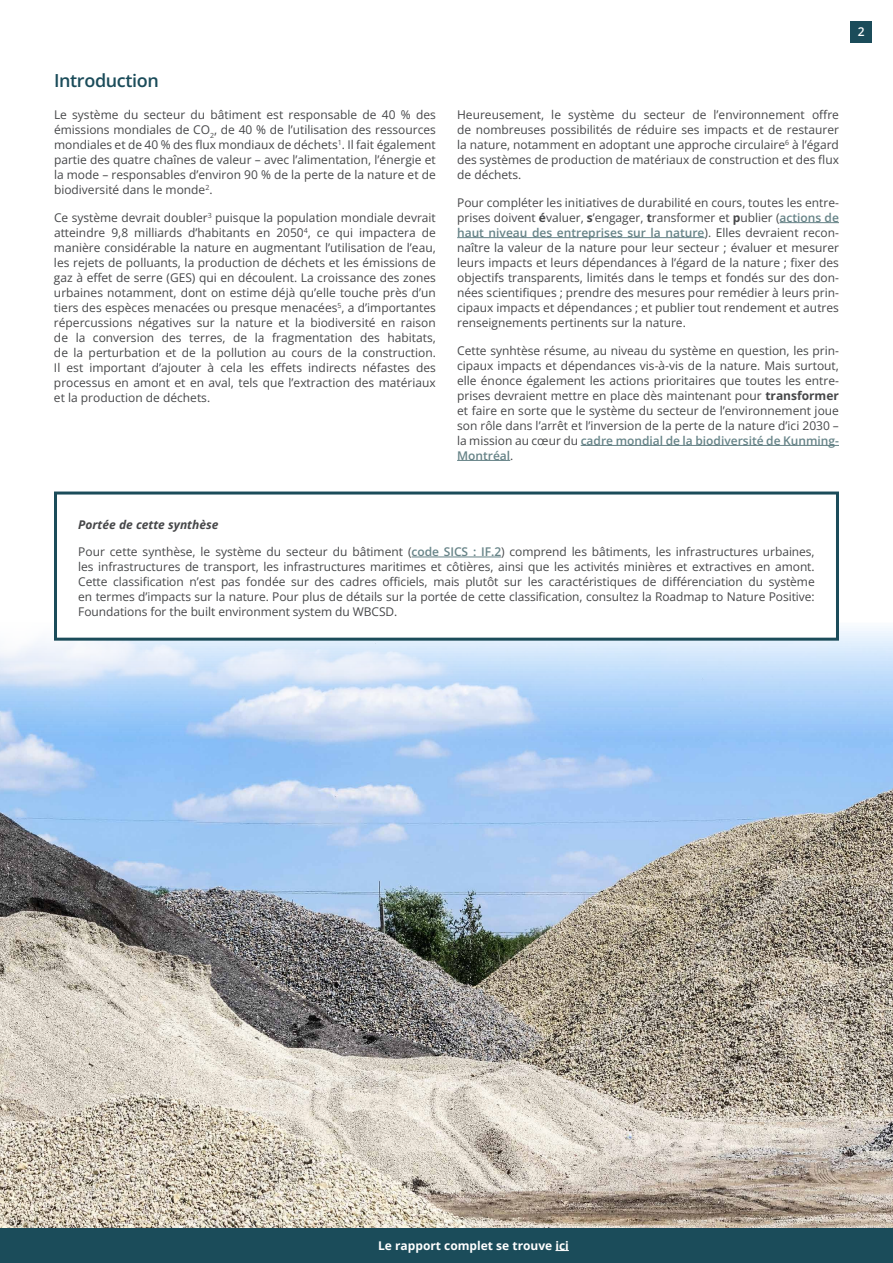
<style>
.page{position:relative;width:893px;height:1263px;background:#fff}
.page>*{position:absolute;margin:0;border:0;box-sizing:border-box;transform-origin:0 0}
.t1{font:600 18px "Open Sans";letter-spacing:-.02em;color:#1b4c5a}
.t2{font:12px/15px "Open Sans";color:#464749;text-align:justify}
.t3{font:700 12px "Open Sans";color:#fff}
.t4{font:italic 700 12px "Open Sans";color:#464749}
.t5{font:600 12px "Open Sans";color:#fff}
.s1{font-weight:700}
.s2{font-weight:600;color:#668387}
</style>
<div class="page">
<img style="left:0;top:628px;width:893px;height:601px">
<hr style="left:780px;top:222px;width:59px;height:1px;background:#668387">
<hr style="left:457px;top:237px;width:247px;height:1px;background:#668387">
<hr style="left:581px;top:445px;width:258px;height:1px;background:#668387">
<hr style="left:457px;top:460px;width:53px;height:1px;background:#668387">
<div style="left:56px;top:493px;width:781px;height:146px;background:#fff"></div>
<hr style="left:412px;top:557px;width:89px;height:1px;background:#668387">
<div style="left:54px;top:491px;width:785px;height:150px;border:3px solid #1b4c5a"></div>
<div style="left:0;top:1229px;width:893px;height:34px;background:#1b4c5a"></div>
<svg style="left:555px;top:1250px;width:14px;height:1px"></svg>
<div style="left:850px;top:21px;width:22px;height:21px;background:#1b4c5a"></div>
<h1 class="t1" style="left:54px;top:68px;width:106px">Introduction</h1>
<p class="t2" style="left:54px;top:107px;width:383px">Le système du secteur du bâtiment est responsable de 40 % des émissions mondiales de CO<sub>2</sub>, de 40 % de l’utilisation des ressources mondiales et de 40 % des flux mondiaux de déchets<sup>1</sup>. Il fait également partie des quatre chaînes de valeur – avec l’alimentation, l’énergie et la mode – responsables d’environ 90 % de la perte de la nature et de biodiversité dans le monde<sup>2</sup>.</p>
<p class="t2" style="left:54px;top:210px;width:383px">Ce système devrait doubler<sup>3</sup> puisque la population mondiale devrait atteindre 9,8 milliards d’habitants en 2050<sup>4</sup>, ce qui impactera de manière considérable la nature en augmentant l’utilisation de l’eau, les rejets de polluants, la production de déchets et les émissions de gaz à effet de serre (GES) qui en découlent. La croissance des zones urbaines notamment, dont on estime déjà qu’elle touche près d’un tiers des espèces menacées ou presque menacées<sup>5</sup>, a d’importantes répercussions négatives sur la nature et la biodiversité en raison de la conversion des terres, de la fragmentation des habitats, de la perturbation et de la pollution au cours de la construction.<br>Il est important d’ajouter à cela les effets indirects néfastes des processus en amont et en aval, tels que l’extraction des matériaux et la production de déchets.</p>
<p class="t5" style="left:858px;top:23px;width:8px">2</p>
<p class="t2" style="left:457px;top:107px;width:383px">Heureusement, le système du secteur de l’environnement offre de nombreuses possibilités de réduire ses impacts et de restaurer la nature, notamment en adoptant une approche circulaire<sup>6</sup> à l’égard des systèmes de production de matériaux de construction et des flux de déchets.</p>
<p class="t2" style="left:457px;top:195px;width:383px">Pour compléter les initiatives de durabilité en cours, toutes les entre&shy;prises doivent <span class="s1">é</span>valuer, <span class="s1">s</span>’engager, <span class="s1">t</span>ransformer et <span class="s1">p</span>ublier (<span class="s2">actions de haut niveau des entreprises sur la nature</span>). Elles devraient recon&shy;naître la valeur de la nature pour leur secteur ; évaluer et mesurer leurs impacts et leurs dépendances à l’égard de la nature ; fixer des objectifs transparents, limités dans le temps et fondés sur des don&shy;nées scientifiques ; prendre des mesures pour remédier à leurs prin&shy;cipaux impacts et dépendances ; et publier tout rendement et autres renseignements pertinents sur la nature.</p>
<p class="t2" style="left:457px;top:343px;width:383px">Cette synhtèse résume, au niveau du système en question, les prin&shy;cipaux impacts et dépendances vis-à-vis de la nature. Mais surtout, elle énonce également les actions prioritaires que toutes les entre&shy;prises devraient mettre en place dès maintenant pour <span class="s1">transformer </span>et faire en sorte que le système du secteur de l’environnement joue son rôle dans l’arrêt et l’inversion de la perte de la nature d’ici 2030 – la mission au cœur du <span class="s2">cadre mondial de la biodiversité de Kunming-Montréal</span>.</p>
<p class="t4" style="left:78px;top:516px;width:142px">Portée de cette synthèse</p>
<p class="t2" style="left:78px;top:544px;width:738px">Pour cette synthèse, le système du secteur du bâtiment (<span class="s2">code SICS : IF.2</span>) comprend les bâtiments, les infrastructures urbaines, les infrastructures de transport, les infrastructures maritimes et côtières, ainsi que les activités minières et extractives en amont.<br>Cette classification n’est pas fondée sur des cadres officiels, mais plutôt sur les caractéristiques de différenciation du système en termes d’impacts sur la nature. Pour plus de détails sur la portée de cette classification, consultez la Roadmap to Nature Positive:<br>Foundations for the built environment system du WBCSD.</p>
<p class="t3" style="left:378px;top:1237px;width:192px">Le rapport complet se trouve ici</p>
</div>
